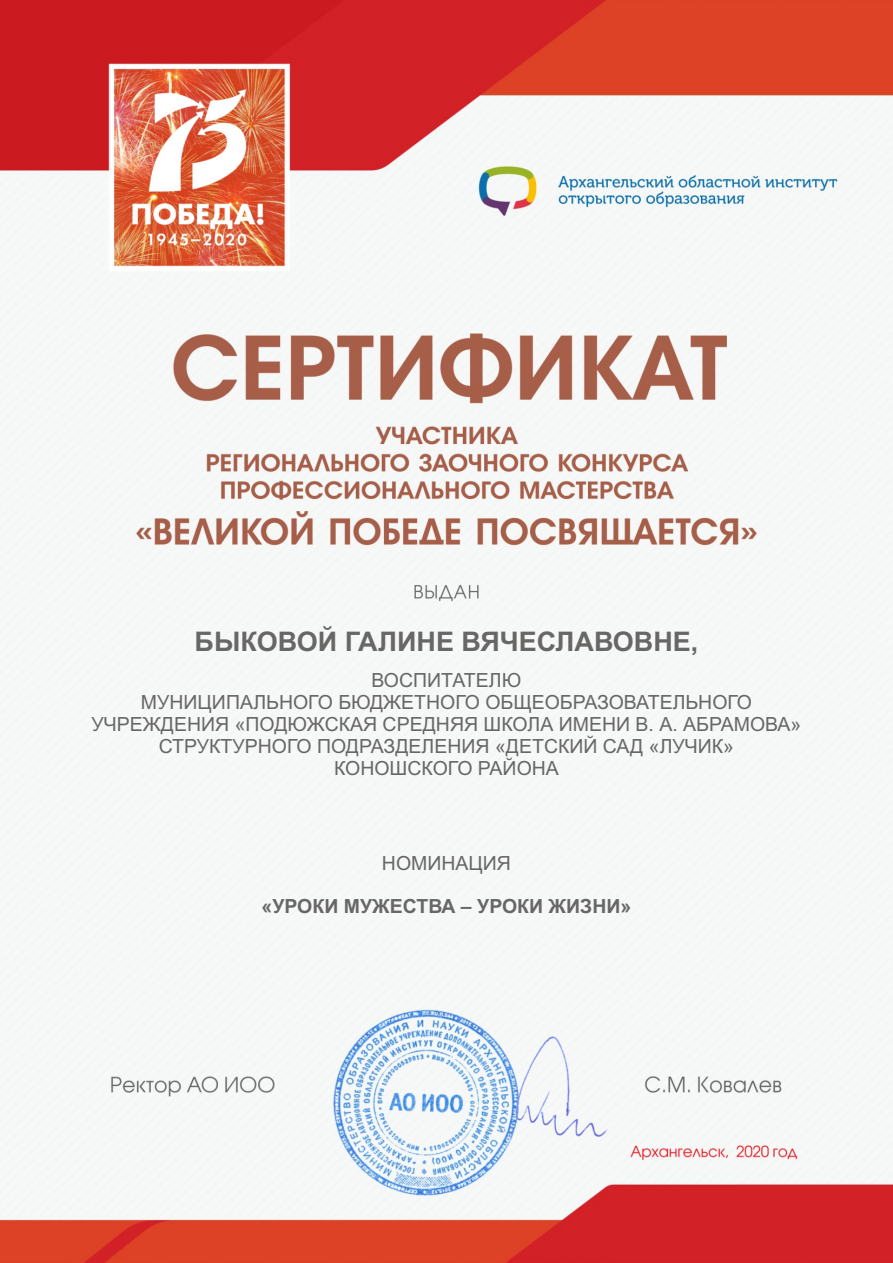
<style>
.page{position:relative;width:893px;height:1263px;background:#fff}
.page>*{position:absolute;margin:0;border:0;box-sizing:border-box;transform-origin:0 0}
.t1{font:700 27px "Arial";color:#676766}
.t2{font:19.5px/21.8px "Arial";color:#676766;text-align:center}
.t3{font:700 19.5px "Arial";color:#676766}
</style>
<div class="page">
<img style="left:0;top:0;width:893px;height:1263px">
<h1 class="t1" style="left:195px;top:631px;width:505px">БЫКОВОЙ ГАЛИНЕ ВЯЧЕСЛАВОВНЕ,</h1>
<p class="t2" style="left:92px;top:671px;width:711px">ВОСПИТАТЕЛЮ<br>МУНИЦИПАЛЬНОГО БЮДЖЕТНОГО ОБЩЕОБРАЗОВАТЕЛЬНОГО УЧРЕЖДЕНИЯ «ПОДЮЖСКАЯ СРЕДНЯЯ ШКОЛА ИМЕНИ В. А. АБРАМОВА» СТРУКТУРНОГО ПОДРАЗДЕЛЕНИЯ «ДЕТСКИЙ САД «ЛУЧИК» КОНОШСКОГО РАЙОНА</p>
<p class="t2" style="left:382px;top:854px;width:131px">НОМИНАЦИЯ</p>
<p class="t3" style="left:262px;top:899px;width:371px">«УРОКИ МУЖЕСТВА – УРОКИ ЖИЗНИ»</p>
</div>
